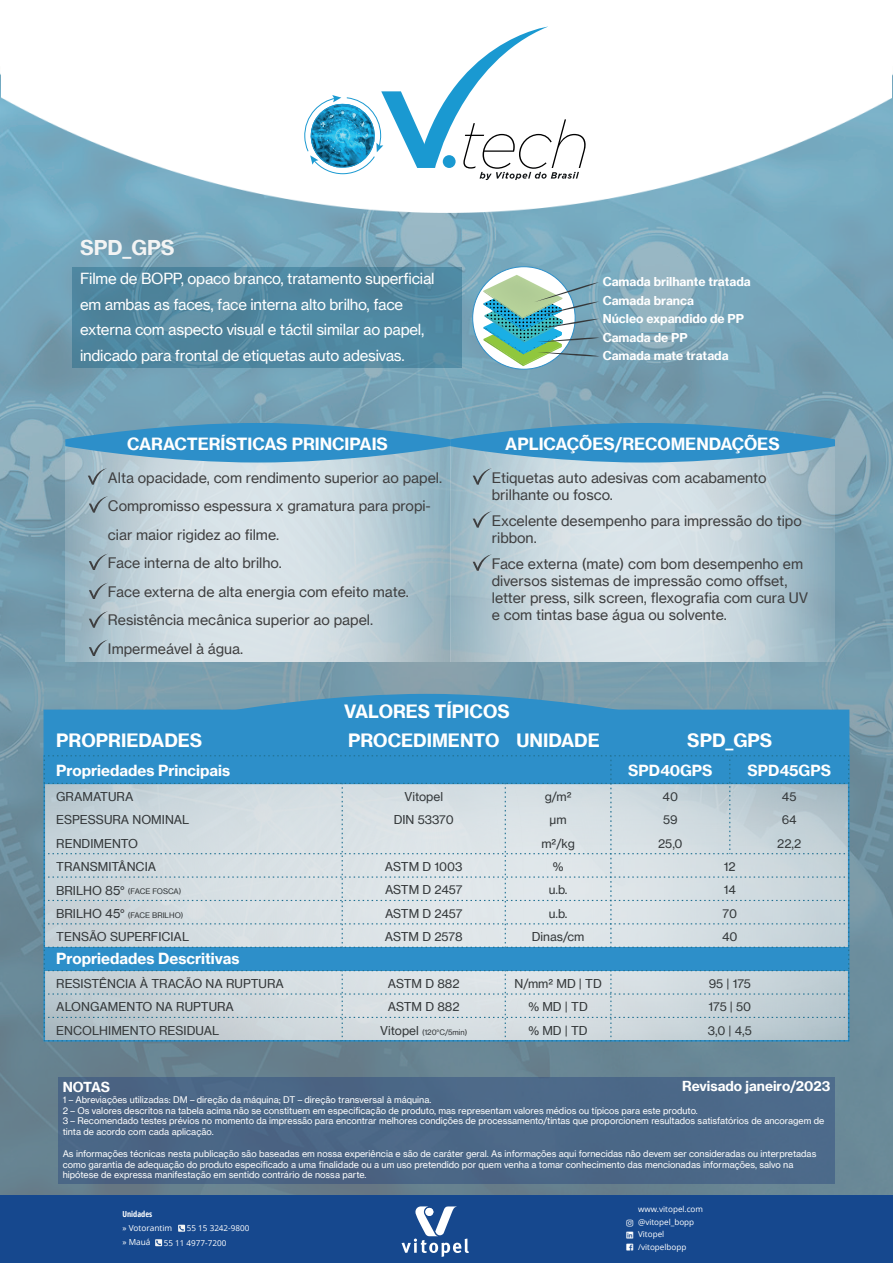
<style>
.page{position:relative;width:893px;height:1263px;background:#fff}
.page>*{position:absolute;margin:0;border:0;box-sizing:border-box;transform-origin:0 0}
.t1{font:italic 100 66.6px "Gotham";color:#000001}
.t2{font:20.1px "N Haas Grotesk TX Pro 75 Bd";color:#f3f4f4}
.t3{font:18px/28.5px "N Haas Grotesk TX Pro 75 Bd";color:#fff}
.t4{font:16.5px "N Haas Grotesk TX Pro 75 Bd";color:#fff}
.t5{font:15px/25.5px "N Haas Grotesk TX Pro 55 Rg";letter-spacing:-.015em;color:#fff}
.t6{font:15px "N Haas Grotesk TX Pro 75 Bd";color:#fff}
.t7{font:14.25px/28.5px "N Haas Grotesk TX Pro 55 Rg";color:#3f3f40}
.t8{font:13.5px "N Haas Grotesk TX Pro 75 Bd";color:#fff}
.t9{font:12px/23.4px "N Haas Grotesk TX Pro 55 Rg";color:#333739;text-align:center}
.t10{font:12px/18.6px "N Haas Grotesk TX Pro 75 Bd";color:#fff}
.t11{font:9px/10.8px "N Haas Grotesk TX Pro 55 Rg";color:#fff}
.t12{font:8.25px/14.1px "Open Sans";color:#fff}
.t13{font:700 condensed 8.25px "Open Sans";color:#fff}
.t14{font:8.1px/12.8px "Open Sans";color:#fff}
.t15{font:7.5px "N Haas Grotesk TX Pro 55 Rg";color:#333739}
.s1{font-size:12px}
</style>
<div class="page">
<img style="left:0;top:73px;width:893px;height:1122px">
<img style="left:1px;top:26px;width:891px;height:186px">
<svg style="left:304px;top:27px;width:275px;height:153px"></svg>
<img style="left:65px;top:462px;width:385px;height:200px">
<img style="left:450px;top:462px;width:385px;height:200px">
<svg style="left:65px;top:423px;width:770px;height:39px;background:#4898c6"></svg>
<svg style="left:473px;top:468px;width:19px;height:16px"></svg>
<svg style="left:473px;top:511px;width:19px;height:16px"></svg>
<svg style="left:473px;top:554px;width:19px;height:16px"></svg>
<svg style="left:89px;top:496px;width:19px;height:16px"></svg>
<svg style="left:88px;top:468px;width:19px;height:16px"></svg>
<svg style="left:89px;top:611px;width:19px;height:16px"></svg>
<svg style="left:89px;top:640px;width:19px;height:16px"></svg>
<svg style="left:89px;top:583px;width:19px;height:16px"></svg>
<svg style="left:89px;top:554px;width:19px;height:16px"></svg>
<svg style="left:72px;top:267px;width:389px;height:101px;background:#5087a0"></svg>
<div style="left:473px;top:267px;width:102px;height:102px;background:#fff;border-radius:50%"></div>
<svg style="left:483px;top:274px;width:117px;height:92px"></svg>
<div style="left:0;top:1195px;width:893px;height:68px;background:#16488e"></div>
<svg style="left:402px;top:1206px;width:67px;height:51px"></svg>
<svg style="left:155px;top:1239px;width:7px;height:7px"></svg>
<svg style="left:156px;top:1240px;width:5px;height:5px"></svg>
<svg style="left:178px;top:1225px;width:7px;height:7px"></svg>
<svg style="left:179px;top:1226px;width:5px;height:4px"></svg>
<div style="left:44px;top:709px;width:805px;height:47px;background:#2d8fc9;border:2px solid #2d8fc9"></div>
<svg style="left:233px;top:694px;width:387px;height:18px"></svg>
<svg style="left:44px;top:755px;width:805px;height:286px;background:#b0cbda"></svg>
<div style="left:58px;top:1077px;width:777px;height:106px;background:#4b6787"></div>
<h1 class="t1" style="left:458px;top:109px;width:134px">tech</h1>
<h2 class="t2" style="left:80px;top:235px;width:96px">SPD_GPS</h2>
<h3 class="t5" style="left:80px;top:266px;width:356px">Filme de BOPP, opaco branco, tratamento superficial em ambas as faces, face interna alto brilho, face externa com aspecto visual e táctil similar ao papel, indicado para frontal de etiquetas auto adesivas.</h3>
<h3 class="t10" style="left:603px;top:272px;width:150px">Camada brilhante tratada<br>Camada branca<br>Núcleo expandido de PP<br>Camada de PP<br>Camada mate tratada</h3>
<h3 class="t4" style="left:127px;top:433px;width:262px">CARACTERÍSTICAS PRINCIPAIS</h3>
<h3 class="t4" style="left:505px;top:433px;width:276px">APLICAÇÕES/RECOMENDAÇÕES</h3>
<h3 class="t7" style="left:492px;top:469px;width:276px;line-height:17.1px">Etiquetas auto adesivas com acabamento brilhante ou fosco.</h3>
<h3 class="t7" style="left:492px;top:512px;width:312px;line-height:17.1px">Excelente desempenho para impressão do tipo ribbon.</h3>
<h3 class="t7" style="left:492px;top:555px;width:318px;line-height:17.1px">Face externa (mate) com bom desempenho em diversos sistemas de impressão como offset, letter press, silk screen, flexografia com cura UV e com tintas base água ou solvente.</h3>
<p class="t7" style="left:108px;top:463px;width:336px">Alta opacidade, com rendimento superior ao papel.<br>Compromisso espessura x gramatura para propi&shy;ciar maior rigidez ao filme.<br>Face interna de alto brilho.<br>Face externa de alta energia com efeito mate.<br>Resistência mecânica superior ao papel.<br>Impermeável à água.</p>
<h3 class="t3" style="left:56px;top:726px;width:148px">PROPRIEDADES</h3>
<h3 class="t3" style="left:344px;top:697px;width:257px">VALORES TÍPICOS<br>PROCEDIMENTO UNIDADE</h3>
<h3 class="t3" style="left:687px;top:726px;width:87px">SPD_GPS</h3>
<h3 class="t6" style="left:56px;top:761px;width:175px">Propriedades Principais</h3>
<h3 class="t6" style="left:628px;top:761px;width:86px">SPD40GPS</h3>
<h3 class="t6" style="left:747px;top:761px;width:85px">SPD45GPS</h3>
<h3 class="t9" style="left:541px;top:785px;width:35px">g/m² μm m²/kg</h3>
<h3 class="t9" style="left:56px;top:785px;width:135px;text-align:left">GRAMATURA<br>ESPESSURA NOMINAL<br>RENDIMENTO<br>TRANSMITÂNCIA</h3>
<h3 class="t9" style="left:394px;top:785px;width:62px">Vitopel<br>DIN 53370</h3>
<h3 class="t9" style="left:385px;top:855px;width:79px">ASTM D 1003</h3>
<h3 class="t9" style="left:553px;top:855px;width:12px">%</h3>
<h3 class="t9" style="left:658px;top:785px;width:26px">40<br>59<br>25,0</h3>
<h3 class="t9" style="left:724px;top:855px;width:13px">12</h3>
<h3 class="t9" style="left:777px;top:785px;width:26px">45<br>64<br>22,2</h3>
<p class="t15" style="left:56px;top:887px;width:127px"><span class="s1">BRILHO 85°</span> (FACE FOSCA)</p>
<h3 class="t9" style="left:385px;top:878px;width:79px">ASTM D 2457</h3>
<h3 class="t9" style="left:549px;top:878px;width:20px">u.b.</h3>
<h3 class="t9" style="left:724px;top:878px;width:14px">14</h3>
<p class="t15" style="left:56px;top:910px;width:129px"><span class="s1">BRILHO 45°</span> (FACE BRILHO)</p>
<h3 class="t9" style="left:385px;top:902px;width:79px">ASTM D 2457</h3>
<h3 class="t9" style="left:549px;top:902px;width:20px">u.b.</h3>
<h3 class="t9" style="left:723px;top:902px;width:16px">70</h3>
<h3 class="t9" style="left:56px;top:925px;width:134px">TENSÃO SUPERFICIAL</h3>
<h3 class="t9" style="left:385px;top:925px;width:79px">ASTM D 2578</h3>
<h3 class="t9" style="left:532px;top:925px;width:54px">Dinas/cm</h3>
<h3 class="t9" style="left:722px;top:925px;width:17px">40</h3>
<h3 class="t9" style="left:56px;top:972px;width:229px">RESISTÊNCIA À TRACÃO NA RUPTURA</h3>
<h3 class="t9" style="left:388px;top:972px;width:73px">ASTM D 882</h3>
<h3 class="t9" style="left:514px;top:972px;width:89px">N/mm² MD | TD</h3>
<h3 class="t9" style="left:709px;top:972px;width:44px">95 | 175</h3>
<h3 class="t9" style="left:56px;top:995px;width:179px">ALONGAMENTO NA RUPTURA</h3>
<h3 class="t9" style="left:388px;top:995px;width:73px">ASTM D 882</h3>
<h3 class="t9" style="left:528px;top:995px;width:61px">% MD | TD</h3>
<h3 class="t9" style="left:708px;top:995px;width:44px">175 | 50</h3>
<h3 class="t9" style="left:56px;top:1019px;width:164px">ENCOLHIMENTO RESIDUAL</h3>
<p class="t15" style="left:380px;top:1027px;width:89px"><span class="s1">Vitopel</span> (120°C/5min)</p>
<h3 class="t9" style="left:528px;top:1019px;width:61px">% MD | TD</h3>
<h3 class="t9" style="left:708px;top:1019px;width:46px">3,0 | 4,5</h3>
<h3 class="t6" style="left:56px;top:949px;width:185px">Propriedades Descritivas</h3>
<h3 class="t8" style="left:682px;top:1077px;width:150px">Revisado janeiro/2023</h3>
<h3 class="t8" style="left:63px;top:1078px;width:49px">NOTAS</h3>
<p class="t11" style="left:63px;top:1094px;width:763px">1 – Abreviações utilizadas: DM – direção da máquina; DT – direção transversal à máquina.<br>2 – Os valores descritos na tabela acima não se constituem em especificação de produto, mas representam valores médios ou típicos para este produto.<br>3 – Recomendado testes prévios no momento da impressão para encontrar melhores condições de processamento/tintas que proporcionem resultados satisfatórios de ancoragem de tinta de acordo com cada aplicação.</p>
<p class="t11" style="left:63px;top:1148px;width:755px">As informações técnicas nesta publicação são baseadas em nossa experiência e são de caráter geral. As informações aqui fornecidas não devem ser consideradas ou interpretadas como garantia de adequação do produto especificado a uma finalidade ou a um uso pretendido por quem venha a tomar conhecimento das mencionadas informações, salvo na hipótese de expressa manifestação em sentido contrário de nossa parte.</p>
<p class="t13" style="left:122px;top:1208px;width:31px">Unidades</p>
<p class="t12" style="left:122px;top:1221px;width:51px">» Votorantim » Mauá</p>
<p class="t14" style="left:187px;top:1222px;width:64px">55 15 3242-9800</p>
<p class="t14" style="left:164px;top:1236px;width:64px">55 11 4977-7200</p>
<p class="t14" style="left:638px;top:1202px;width:67px">www.vitopel.com @vitopel_bopp<br>Vitopel /vitopelbopp</p>
</div>
